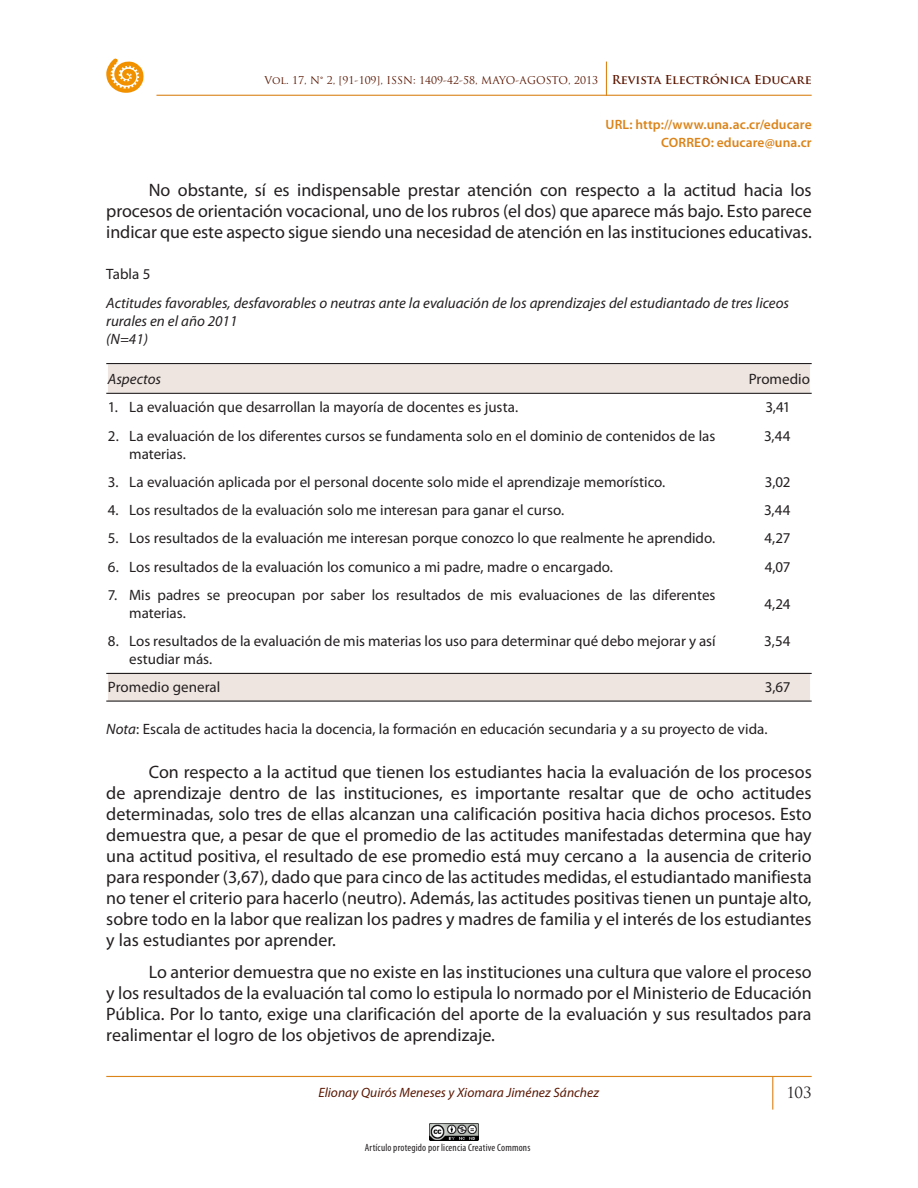
<style>
.page{position:relative;width:918px;height:1188px;background:#fff}
.page>*{position:absolute;margin:0;border:0;box-sizing:border-box;transform-origin:0 0}
.t1{font:18px/21px "Myriad Pro";color:#231f20;text-align:justify}
.t2{font:15px/18px "Myriad Pro";color:#231f20}
.t3{font:italic 15px/18px "Myriad Pro";color:#231f20}
.t4{font:15px "Trajan Pro";color:#231f20}
.t5{font:600 13.5px/18px "Myriad Pro";letter-spacing:.005em;color:#db841a;text-align:right}
.t6{font:italic 13.5px "Myriad Pro";letter-spacing:.005em;color:#591600}
.t7{font:10.5px "Trajan Pro";color:#591600}
.t8{font:condensed 10.5px "Myriad Pro";letter-spacing:.015em;color:#231f20}
.s1{font-weight:700;font-size:12px}
.s2{font-style:italic}
</style>
<div class="page">
<hr style="left:156px;top:95px;width:656px;height:1px;background:#db841a">
<hr style="left:606px;top:62px;width:1px;height:34px;background:#db841a">
<svg style="left:106px;top:58px;width:38px;height:35px"></svg>
<hr style="left:106px;top:1076px;width:706px;height:1px;background:#db841a">
<img style="left:430px;top:1123px;width:49px;height:17px">
<hr style="left:772px;top:1077px;width:1px;height:33px;background:#db841a">
<svg style="left:108px;top:364px;width:702px;height:337px"></svg>
<hr style="left:106px;top:363px;width:706px;height:1px;background:#231f20">
<hr style="left:106px;top:393px;width:706px;height:1px;background:#231f20">
<hr style="left:106px;top:673px;width:706px;height:1px;background:#231f20">
<hr style="left:106px;top:701px;width:706px;height:1px;background:#231f20">
<p class="t7" style="left:265px;top:74px;width:549px">Vol. 17, N° 2, [91-109], ISSN: 1409-42-58, MAYO-AGOSTO, 2013 <span class="s1">Revista Electrónica Educare</span></p>
<p class="t5" style="left:606px;top:115px;width:208px">URL: http://www.una.ac.cr/educare<br>CORREO: educare@una.cr</p>
<p class="t1" style="left:106px;top:180px;width:707px;text-indent:43px">No obstante, sí es indispensable prestar atención con respecto a la actitud hacia los procesos de orientación vocacional, uno de los rubros (el dos) que aparece más bajo. Esto parece indicar que este aspecto sigue siendo una necesidad de atención en las instituciones educativas.</p>
<p class="t2" style="left:106px;top:265px;width:46px">Tabla 5</p>
<p class="t3" style="left:106px;top:294px;width:684px">Actitudes favorables, desfavorables o neutras ante la evaluación de los aprendizajes del estudiantado de tres liceos rurales en el año 2011</p>
<p class="t3" style="left:106px;top:330px;width:43px">(N=41)</p>
<p class="t3" style="left:108px;top:370px;width:55px">Aspectos</p>
<p class="t2" style="left:749px;top:370px;width:63px">Promedio</p>
<p class="t2" style="left:108px;top:398px;width:412px">1. La evaluación que desarrollan la mayoría de docentes es justa.</p>
<p class="t2" style="left:765px;top:398px;width:27px">3,41</p>
<p class="t2" style="left:129px;top:426px;width:588px;text-indent:-21px">2. La evaluación de los diferentes cursos se fundamenta solo en el dominio de contenidos de las materias.</p>
<p class="t2" style="left:764px;top:426px;width:28px">3,44</p>
<p class="t2" style="left:108px;top:473px;width:559px">3. La evaluación aplicada por el personal docente solo mide el aprendizaje memorístico.</p>
<p class="t2" style="left:765px;top:473px;width:27px">3,02</p>
<p class="t2" style="left:108px;top:501px;width:458px">4. Los resultados de la evaluación solo me interesan para ganar el curso.</p>
<p class="t2" style="left:764px;top:501px;width:28px">3,44</p>
<p class="t2" style="left:108px;top:529px;width:609px">5. Los resultados de la evaluación me interesan porque conozco lo que realmente he aprendido.</p>
<p class="t2" style="left:765px;top:529px;width:27px">4,27</p>
<p class="t2" style="left:108px;top:557px;width:507px">6. Los resultados de la evaluación los comunico a mi padre, madre o encargado.</p>
<p class="t2" style="left:765px;top:557px;width:27px">4,07</p>
<p class="t2" style="left:129px;top:586px;width:588px;text-indent:-21px">7. Mis padres se preocupan por saber los resultados de mis evaluaciones de las diferentes materias.</p>
<p class="t2" style="left:765px;top:595px;width:27px">4,24</p>
<p class="t2" style="left:129px;top:632px;width:588px;text-indent:-21px">8. Los resultados de la evaluación de mis materias los uso para determinar qué debo mejorar y así estudiar más.</p>
<p class="t2" style="left:764px;top:632px;width:28px">3,54</p>
<p class="t2" style="left:108px;top:678px;width:114px">Promedio general</p>
<p class="t2" style="left:765px;top:678px;width:27px">3,67</p>
<p class="t2" style="left:106px;top:720px;width:663px"><span class="s2">Nota</span>: Escala de actitudes hacia la docencia, la formación en educación secundaria y a su proyecto de vida.</p>
<p class="t1" style="left:106px;top:762px;width:707px;text-indent:43px">Con respecto a la actitud que tienen los estudiantes hacia la evaluación de los procesos de aprendizaje dentro de las instituciones, es importante resaltar que de ocho actitudes determinadas, solo tres de ellas alcanzan una calificación positiva hacia dichos procesos. Esto demuestra que, a pesar de que el promedio de las actitudes manifestadas determina que hay una actitud positiva, el resultado de ese promedio está muy cercano a la ausencia de criterio para responder (3,67), dado que para cinco de las actitudes medidas, el estudiantado manifiesta no tener el criterio para hacerlo (neutro). Además, las actitudes positivas tienen un puntaje alto, sobre todo en la labor que realizan los padres y madres de familia y el interés de los estudiantes y las estudiantes por aprender.</p>
<p class="t1" style="left:106px;top:961px;width:707px;text-indent:43px">Lo anterior demuestra que no existe en las instituciones una cultura que valore el proceso y los resultados de la evaluación tal como lo estipula lo normado por el Ministerio de Educación Pública. Por lo tanto, exige una clarificación del aporte de la evaluación y sus resultados para realimentar el logro de los objetivos de aprendizaje.</p>
<p class="t6" style="left:318px;top:1084px;width:282px">Elionay Quirós Meneses y Xiomara Jiménez Sánchez</p>
<p class="t8" style="left:365px;top:1141px;width:167px">Artículo protegido por licencia Creative Commons</p>
<p class="t4" style="left:787px;top:1083px;width:27px">103</p>
</div>
